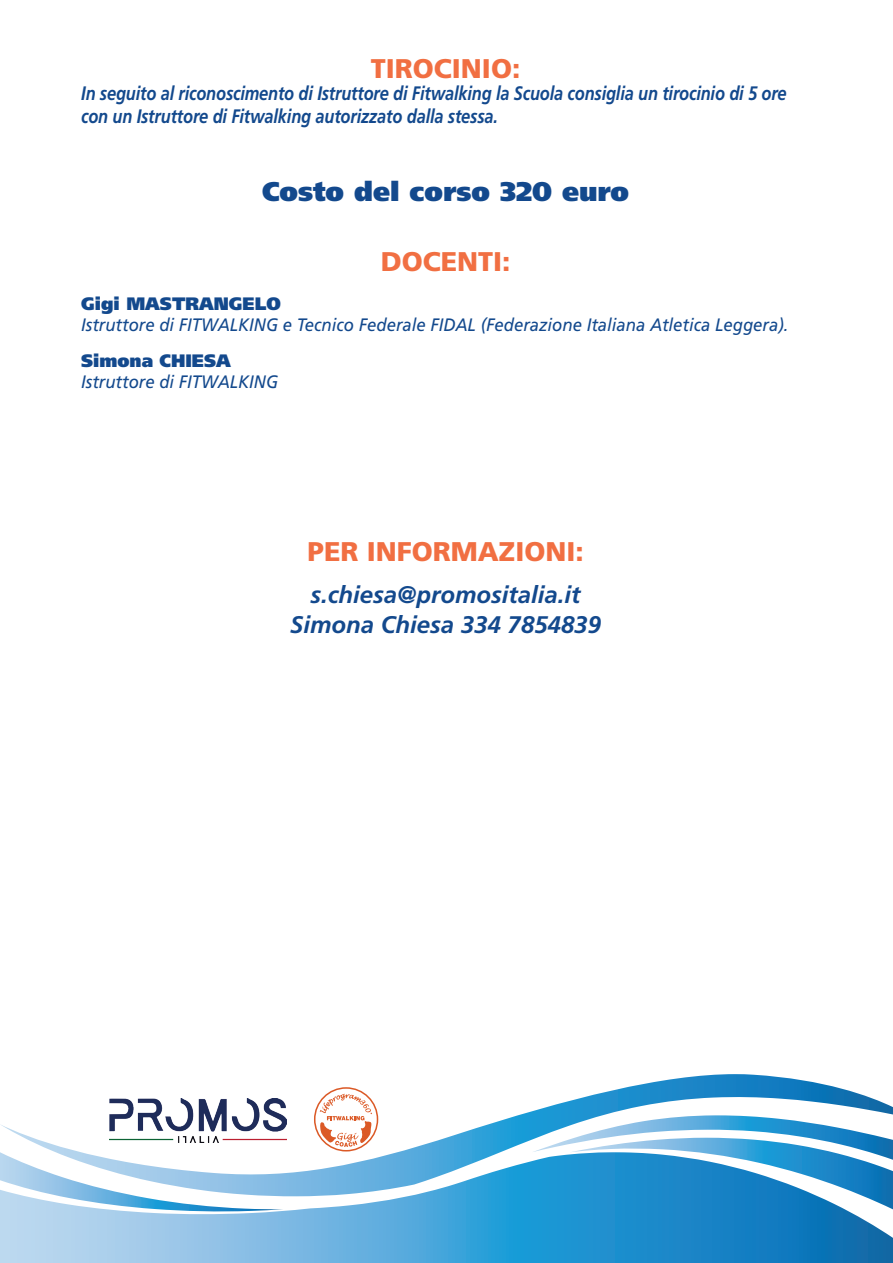
<style>
.page{position:relative;width:893px;height:1263px;background:#fff}
.page>*{position:absolute;margin:0;border:0;box-sizing:border-box;transform-origin:0 0}
.t1{font:900 27px "Frutiger LT Std";color:#f16f42}
.t2{font:900 27px "Frutiger LT Std";color:#13498d}
.t3{font:italic 700 24px/30px "Frutiger LT Std";color:#13498d;text-align:center}
.t4{font:italic 700 19.5px/22.5px "Frutiger LT Std";letter-spacing:-.01em;color:#13498d;scale:.84 1}
.t5{font:italic 18px "Frutiger LT Std";color:#13498d;scale:.93 1}
.t6{font:900 18px "Frutiger LT Std";color:#13498d}
</style>
<div class="page">
<svg style="left:0;top:1074px;width:893px;height:78px"></svg>
<svg style="left:0;top:1152px;width:893px;height:111px"></svg>
<svg style="left:532px;top:1115px;width:361px;height:94px"></svg>
<h1 class="t1" style="left:371px;top:52px;width:151px">TIROCINIO:</h1>
<p class="t4" style="left:81px;top:82px;width:841px">In seguito al riconoscimento di Istruttore di Fitwalking la Scuola consiglia un tirocinio di 5 ore con un Istruttore di Fitwalking autorizzato dalla stessa.</p>
<h1 class="t2" style="left:262px;top:175px;width:368px">Costo del corso 320 euro</h1>
<h1 class="t1" style="left:381px;top:246px;width:131px">DOCENTI:</h1>
<p class="t6" style="left:81px;top:293px;width:201px">Gigi MASTRANGELO</p>
<p class="t5" style="left:81px;top:315px;width:762px">Istruttore di FITWALKING e Tecnico Federale FIDAL (Federazione Italiana Atletica Leggera).</p>
<p class="t6" style="left:81px;top:350px;width:151px">Simona CHIESA</p>
<p class="t5" style="left:81px;top:372px;width:213px">Istruttore di FITWALKING</p>
<h1 class="t1" style="left:307px;top:535px;width:278px">PER INFORMAZIONI:</h1>
<p class="t3" style="left:290px;top:580px;width:312px">s.chiesa@promositalia.it<br>Simona Chiesa 334 7854839</p>
</div>
